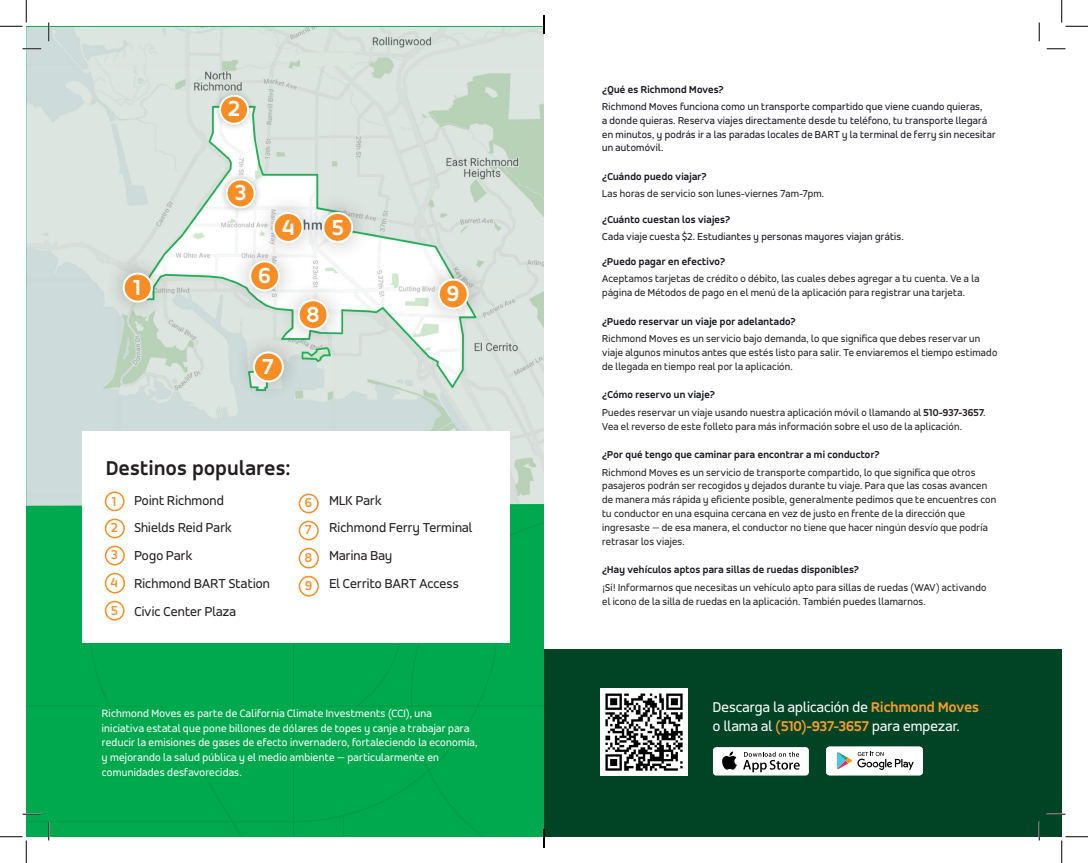
<style>
.page{position:relative;width:1088px;height:863px;background:#fff}
.page>*{position:absolute;margin:0;border:0;box-sizing:border-box;transform-origin:0 0}
.t1{font:700 23.12px "Accord";color:#fff}
.t2{font:700 21.25px "Accord";letter-spacing:.025em;color:#231f20}
.t3{font:15px/19.5px "Accord";letter-spacing:.015em;color:#fff}
.t4{font:13.75px "Accord";letter-spacing:.015em;color:#231f20}
.t5{font:500 13.75px "Accord";color:#f68e25}
.t6{font:11.25px/14.6px "Accord";letter-spacing:.025em;color:#fff}
.t7{font:10.62px/13.8px "Accord";letter-spacing:.025em;color:#231f20}
.t8{font:10.62px/13.8px "Accord";letter-spacing:.025em;color:#151522}
.t9{font:700 10.62px "Accord";letter-spacing:.025em;color:#151522}
.s1{font-weight:700}
.s2{font-weight:700;color:#f89c27}
</style>
<div class="page">
<div style="left:544px;top:649px;width:517px;height:187px;background:#004425"></div>
<div style="left:26px;top:26px;width:518px;height:810px;background:#00a84e"></div>
<div style="left:713px;top:747px;width:96px;height:28px;background:#fff;border-radius:3px"></div>
<div style="left:713px;top:747px;width:95px;height:27px;background:#fff;border-radius:3px"></div>
<svg style="left:722px;top:751px;width:14px;height:18px"></svg>
<svg style="left:743px;top:751px;width:56px;height:21px"></svg>
<svg style="left:826px;top:746px;width:97px;height:29px;background:#e0e3e2"></svg>
<img style="left:600px;top:688px;width:87px;height:87px">
<img style="left:26px;top:27px;width:518px;height:478px">
<div style="left:212px;top:88px;width:44px;height:44px;background:#231f20;opacity:.29"></div>
<div style="left:220px;top:96px;width:28px;height:28px;background:#f68e25;border-radius:50%"></div>
<div style="left:219px;top:95px;width:30px;height:30px;border:2px solid #fff;border-radius:50%"></div>
<div style="left:103px;top:253px;width:69px;height:69px;background:#231f20;opacity:.29"></div>
<div style="left:124px;top:273px;width:28px;height:28px;background:#f68e25;border-radius:50%"></div>
<div style="left:123px;top:272px;width:30px;height:30px;border:2px solid #fff;border-radius:50%"></div>
<div style="left:230px;top:241px;width:70px;height:70px;background:#231f20;opacity:.29"></div>
<div style="left:250px;top:261px;width:29px;height:29px;background:#f68e25;border-radius:50%"></div>
<div style="left:249px;top:260px;width:31px;height:31px;border:2px solid #fff;border-radius:50%"></div>
<div style="left:234px;top:332px;width:69px;height:70px;background:#231f20;opacity:.29"></div>
<div style="left:254px;top:352px;width:29px;height:29px;background:#f68e25;border-radius:50%"></div>
<div style="left:253px;top:351px;width:31px;height:31px;border:2px solid #fff;border-radius:50%"></div>
<div style="left:253px;top:193px;width:70px;height:69px;background:#231f20;opacity:.29"></div>
<div style="left:274px;top:213px;width:28px;height:29px;background:#f68e25;border-radius:50%"></div>
<div style="left:273px;top:212px;width:30px;height:31px;border:2px solid #fff;border-radius:50%"></div>
<div style="left:303px;top:193px;width:70px;height:69px;background:#231f20;opacity:.29"></div>
<div style="left:323px;top:213px;width:29px;height:29px;background:#f68e25;border-radius:50%"></div>
<div style="left:322px;top:212px;width:31px;height:31px;border:2px solid #fff;border-radius:50%"></div>
<div style="left:278px;top:280px;width:70px;height:70px;background:#231f20;opacity:.29"></div>
<div style="left:299px;top:300px;width:28px;height:29px;background:#f68e25;border-radius:50%"></div>
<div style="left:298px;top:299px;width:30px;height:31px;border:2px solid #fff;border-radius:50%"></div>
<div style="left:418px;top:259px;width:70px;height:70px;background:#231f20;opacity:.29"></div>
<div style="left:439px;top:279px;width:29px;height:29px;background:#f68e25;border-radius:50%"></div>
<div style="left:438px;top:278px;width:31px;height:31px;border:2px solid #fff;border-radius:50%"></div>
<div style="left:219px;top:171px;width:44px;height:44px;background:#231f20;opacity:.29"></div>
<div style="left:226px;top:179px;width:28px;height:28px;background:#f68e25;border-radius:50%"></div>
<div style="left:225px;top:178px;width:31px;height:30px;border:2px solid #fff;border-radius:50%"></div>
<div style="left:82px;top:431px;width:428px;height:212px;background:#fff"></div>
<div style="left:105px;top:491px;width:20px;height:20px;border:2px solid #f68e25;border-radius:50%"></div>
<div style="left:105px;top:600px;width:20px;height:20px;border:2px solid #f68e25;border-radius:50%"></div>
<div style="left:105px;top:518px;width:20px;height:20px;border:2px solid #f68e25;border-radius:50%"></div>
<div style="left:299px;top:493px;width:20px;height:20px;border:2px solid #f68e25;border-radius:50%"></div>
<div style="left:105px;top:545px;width:20px;height:20px;border:2px solid #f68e25;border-radius:50%"></div>
<div style="left:299px;top:520px;width:20px;height:20px;border:2px solid #f68e25;border-radius:50%"></div>
<div style="left:105px;top:572px;width:20px;height:21px;border:2px solid #f68e25;border-radius:50%"></div>
<div style="left:299px;top:547px;width:20px;height:21px;border:2px solid #f68e25;border-radius:50%"></div>
<div style="left:299px;top:576px;width:20px;height:20px;border:2px solid #f68e25;border-radius:50%"></div>
<div style="left:300px;top:52px;width:55px;height:14px;background:#dde5df"></div>
<svg style="left:22px;top:48px;width:19px;height:2px"></svg>
<svg style="left:1046px;top:48px;width:19px;height:2px"></svg>
<svg style="left:22px;top:813px;width:19px;height:2px"></svg>
<svg style="left:1046px;top:813px;width:19px;height:2px"></svg>
<svg style="left:48px;top:22px;width:2px;height:19px"></svg>
<svg style="left:48px;top:821px;width:2px;height:19px"></svg>
<svg style="left:1038px;top:22px;width:2px;height:19px"></svg>
<svg style="left:1038px;top:821px;width:2px;height:19px"></svg>
<svg style="left:0;top:0;width:27px;height:27px"></svg>
<svg style="left:0;top:836px;width:27px;height:26px"></svg>
<svg style="left:1061px;top:0;width:27px;height:27px"></svg>
<svg style="left:1061px;top:836px;width:27px;height:26px"></svg>
<svg style="left:543px;top:15px;width:2px;height:19px"></svg>
<svg style="left:543px;top:829px;width:2px;height:19px"></svg>
<p class="t1" style="left:228px;top:95px;width:13px">2</p>
<p class="t1" style="left:134px;top:274px;width:9px">1</p>
<p class="t1" style="left:235px;top:179px;width:13px">3</p>
<p class="t1" style="left:282px;top:214px;width:14px">4</p>
<p class="t1" style="left:332px;top:214px;width:13px">5</p>
<p class="t1" style="left:259px;top:262px;width:14px">6</p>
<p class="t1" style="left:307px;top:301px;width:14px">8</p>
<p class="t1" style="left:262px;top:353px;width:12px">7</p>
<p class="t1" style="left:447px;top:280px;width:14px">9</p>
<p class="t2" style="left:106px;top:455px;width:186px">Destinos populares:</p>
<p class="t4" style="left:134px;top:492px;width:91px">Point Richmond</p>
<p class="t4" style="left:134px;top:520px;width:99px">Shields Reid Park</p>
<p class="t4" style="left:134px;top:547px;width:59px">Pogo Park</p>
<p class="t4" style="left:134px;top:575px;width:137px">Richmond BART Station</p>
<p class="t4" style="left:134px;top:603px;width:103px">Civic Center Plaza</p>
<p class="t5" style="left:112px;top:493px;width:6px">1</p>
<p class="t5" style="left:111px;top:519px;width:8px">2</p>
<p class="t5" style="left:111px;top:547px;width:8px">3</p>
<p class="t5" style="left:111px;top:575px;width:9px">4</p>
<p class="t5" style="left:111px;top:602px;width:8px">5</p>
<p class="t5" style="left:305px;top:495px;width:9px">6</p>
<p class="t5" style="left:305px;top:522px;width:8px">7</p>
<p class="t5" style="left:305px;top:550px;width:9px">8</p>
<p class="t5" style="left:305px;top:578px;width:9px">9</p>
<p class="t4" style="left:329px;top:492px;width:54px">MLK Park</p>
<p class="t4" style="left:329px;top:520px;width:144px">Richmond Ferry Terminal</p>
<p class="t4" style="left:329px;top:547px;width:64px">Marina Bay</p>
<p class="t4" style="left:329px;top:575px;width:131px">El Cerrito BART Access</p>
<p class="t6" style="left:102px;top:706px;width:377px">Richmond Moves es parte de California Climate Investments (CCI), una<br>iniciativa estatal que pone billones de dólares de topes y canje a trabajar para reducir la emisiones de gases de efecto invernadero, fortaleciendo la economía, y mejorando la salud pública y el medio ambiente — particularmente en comunidades desfavorecidas.</p>
<p class="t9" style="left:602px;top:83px;width:123px">¿Qué es Richmond Moves?</p>
<p class="t8" style="left:602px;top:100px;width:395px">Richmond Moves funciona como un transporte compartido que viene cuando quieras,<br>a donde quieras. Reserva viajes directamente desde tu teléfono, tu transporte llegará en minutos, y podrás ir a las paradas locales de BART y la terminal de ferry sin necesitar un automóvil.</p>
<p class="t9" style="left:602px;top:170px;width:106px">¿Cuándo puedo viajar?</p>
<p class="t7" style="left:602px;top:187px;width:224px">Las horas de servicio son lunes-viernes 7am-7pm.</p>
<p class="t9" style="left:602px;top:213px;width:129px">¿Cuánto cuestan los viajes?</p>
<p class="t8" style="left:602px;top:229px;width:303px">Cada viaje cuesta $2. Estudiantes y personas mayores viajan grátis.</p>
<p class="t9" style="left:602px;top:255px;width:124px">¿Puedo pagar en efectivo?</p>
<p class="t7" style="left:602px;top:272px;width:378px">Aceptamos tarjetas de crédito o débito, las cuales debes agregar a tu cuenta. Ve a la página de Métodos de pago en el menú de la aplicación para registrar una tarjeta.</p>
<p class="t9" style="left:602px;top:315px;width:195px">¿Puedo reservar un viaje por adelantado?</p>
<p class="t7" style="left:602px;top:332px;width:396px">Richmond Moves es un servicio bajo demanda, lo que significa que debes reservar un viaje algunos minutos antes que estés listo para salir. Te enviaremos el tiempo estimado de llegada en tiempo real por la aplicación.</p>
<p class="t9" style="left:602px;top:389px;width:114px">¿Cómo reservo un viaje?</p>
<p class="t7" style="left:602px;top:405px;width:385px">Puedes reservar un viaje usando nuestra aplicación móvil o llamando al <span class="s1">510-937-3657</span>.<br>Vea el reverso de este folleto para más información sobre el uso de la aplicación.</p>
<p class="t9" style="left:602px;top:448px;width:279px">¿Por qué tengo que caminar para encontrar a mi conductor?</p>
<p class="t7" style="left:602px;top:465px;width:395px">Richmond Moves es un servicio de transporte compartido, lo que significa que otros pasajeros podrán ser recogidos y dejados durante tu viaje. Para que las cosas avancen de manera más rápida y eficiente posible, generalmente pedimos que te encuentres con tu conductor en una esquina cercana en vez de justo en frente de la dirección que ingresaste — de esa manera, el conductor no tiene que hacer ningún desvío que podría retrasar los viajes.</p>
<p class="t9" style="left:602px;top:563px;width:258px">¿Hay vehículos aptos para sillas de ruedas disponibles?</p>
<p class="t7" style="left:602px;top:580px;width:386px">¡Sí! Informarnos que necesitas un vehículo apto para sillas de ruedas (WAV) activando el icono de la silla de ruedas en la aplicación. También puedes llamarnos.</p>
<p class="t3" style="left:713px;top:697px;width:267px">Descarga la aplicación de <span class="s2">Richmond Moves </span>o llama al <span class="s2">(510)-937-3657</span> para empezar.</p>
</div>
